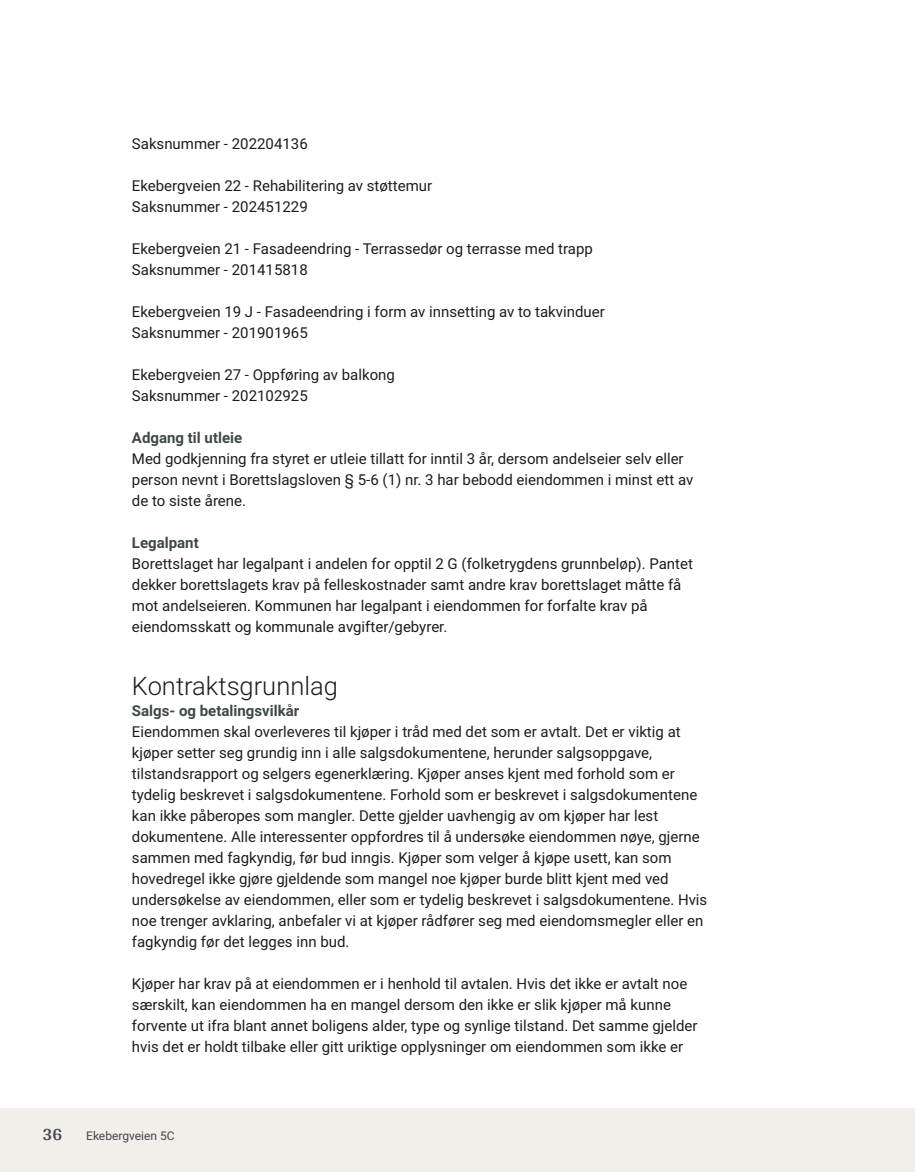
<style>
.page{position:relative;width:915px;height:1172px;background:#fff}
.page>*{position:absolute;margin:0;border:0;box-sizing:border-box;transform-origin:0 0}
.t1{font:300 25.5px "Roboto Vitec";color:#1d1d1b}
.t2{font:700 18px "Arya";color:#414749}
.t3{font:15px/21px "Roboto Vitec";color:#1d1d1b}
.t4{font:700 15px "Roboto Vitec";color:#414749}
.t5{font:12px "Roboto Vitec";color:#414749}
</style>
<div class="page">
<div style="left:0;top:1108px;width:914px;height:64px;background:#f2eeea"></div>
<p class="t3" style="left:132px;top:132px;width:177px">Saksnummer ‑ 202204136</p>
<p class="t3" style="left:132px;top:174px;width:302px">Ekebergveien 22 ‑ Rehabilitering av støttemur<br>Saksnummer ‑ 202451229</p>
<p class="t3" style="left:132px;top:237px;width:462px">Ekebergveien 21 ‑ Fasadeendring ‑ Terrassedør og terrasse med trapp<br>Saksnummer ‑ 201415818</p>
<p class="t3" style="left:132px;top:300px;width:474px">Ekebergveien 19 J ‑ Fasadeendring i form av innsetting av to takvinduer<br>Saksnummer ‑ 201901965</p>
<p class="t3" style="left:132px;top:363px;width:264px">Ekebergveien 27 ‑ Oppføring av balkong<br>Saksnummer ‑ 202102925</p>
<p class="t4" style="left:132px;top:427px;width:112px">Adgang til utleie</p>
<p class="t3" style="left:132px;top:447px;width:562px">Med godkjenning fra styret er utleie tillatt for inntil 3 år, dersom andelseier selv eller person nevnt i Borettslagsloven § 5‑6 (1) nr. 3 har bebodd eiendommen i minst ett av de to siste årene.</p>
<p class="t4" style="left:132px;top:532px;width:68px">Legalpant</p>
<p class="t3" style="left:132px;top:552px;width:562px">Borettslaget har legalpant i andelen for opptil 2 G (folketrygdens grunnbeløp). Pantet dekker borettslagets krav på felleskostnader samt andre krav borettslaget måtte få mot andelseieren. Kommunen har legalpant i eiendommen for forfalte krav på eiendomsskatt og kommunale avgifter/gebyrer.</p>
<h1 class="t1" style="left:132px;top:668px;width:207px">Kontraktsgrunnlag</h1>
<p class="t4" style="left:132px;top:700px;width:169px">Salgs‑ og betalingsvilkår</p>
<p class="t3" style="left:132px;top:720px;width:576px">Eiendommen skal overleveres til kjøper i tråd med det som er avtalt. Det er viktig at kjøper setter seg grundig inn i alle salgsdokumentene, herunder salgsoppgave, tilstandsrapport og selgers egenerklæring. Kjøper anses kjent med forhold som er tydelig beskrevet i salgsdokumentene. Forhold som er beskrevet i salgsdokumentene kan ikke påberopes som mangler. Dette gjelder uavhengig av om kjøper har lest dokumentene. Alle interessenter oppfordres til å undersøke eiendommen nøye, gjerne sammen med fagkyndig, før bud inngis. Kjøper som velger å kjøpe usett, kan som hovedregel ikke gjøre gjeldende som mangel noe kjøper burde blitt kjent med ved undersøkelse av eiendommen, eller som er tydelig beskrevet i salgsdokumentene. Hvis noe trenger avklaring, anbefaler vi at kjøper rådfører seg med eiendomsmegler eller en fagkyndig før det legges inn bud.</p>
<p class="t3" style="left:132px;top:972px;width:567px">Kjøper har krav på at eiendommen er i henhold til avtalen. Hvis det ikke er avtalt noe særskilt, kan eiendommen ha en mangel dersom den ikke er slik kjøper må kunne forvente ut ifra blant annet boligens alder, type og synlige tilstand. Det samme gjelder hvis det er holdt tilbake eller gitt uriktige opplysninger om eiendommen som ikke er</p>
<p class="t2" style="left:43px;top:1123px;width:21px">36</p>
<p class="t5" style="left:86px;top:1127px;width:90px">Ekebergveien 5C</p>
</div>
